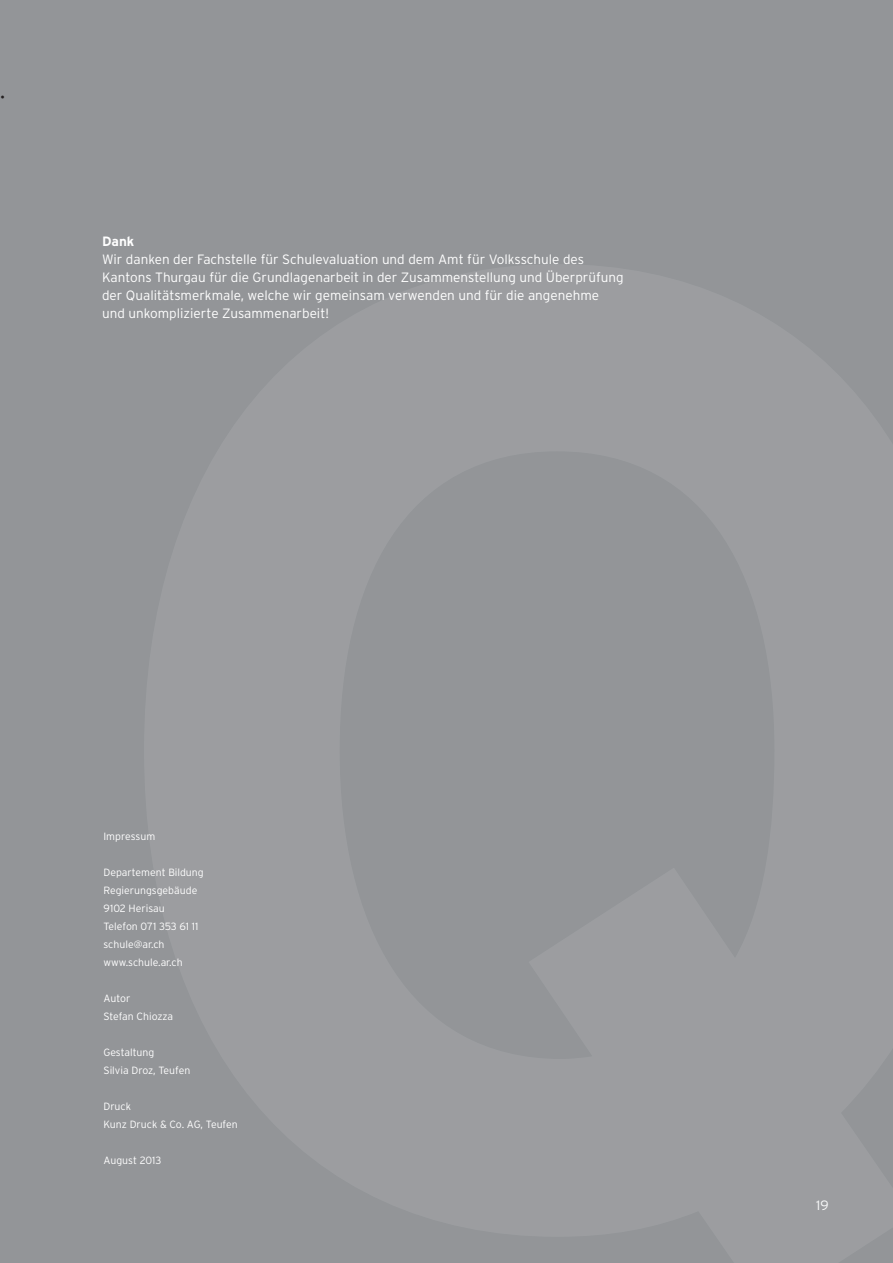
<style>
.page{position:relative;width:893px;height:1263px;background:#939598}
.page>*{position:absolute;margin:0;border:0;box-sizing:border-box;transform-origin:0 0}
.t1{font:300 13.5px/18px "Interstate";color:#fff}
.t2{font:700 13.5px "Interstate";color:#fff}
.t3{font:300 13.5px "Interstate";color:#231f20}
.t4{font:300 10.5px/18px "Interstate";color:#fff}
</style>
<div class="page">
<p class="t3" style="left:0;top:90px;width:7px">•</p>
<p class="t2" style="left:102px;top:234px;width:34px">Dank</p>
<p class="t1" style="left:102px;top:250px;width:523px">Wir danken der Fachstelle für Schulevaluation und dem Amt für Volksschule des Kantons Thurgau für die Grundlagenarbeit in der Zusammenstellung und Überprüfung der Qualitätsmerkmale, welche wir gemeinsam verwenden und für die angenehme und unkomplizierte Zusammenarbeit!</p>
<p class="t4" style="left:103px;top:827px;width:53px">Impressum</p>
<p class="t4" style="left:103px;top:863px;width:102px">Departement Bildung<br>Regierungsgebäude<br>9102 Herisau<br>Telefon 071 353 61 11 schule@ar.ch www.schule.ar.ch</p>
<p class="t4" style="left:103px;top:989px;width:71px">Autor<br>Stefan Chiozza</p>
<p class="t4" style="left:103px;top:1043px;width:88px">Gestaltung<br>Silvia Droz, Teufen</p>
<p class="t4" style="left:103px;top:1097px;width:136px">Druck<br>Kunz Druck &amp; Co. AG, Teufen</p>
<p class="t4" style="left:103px;top:1151px;width:59px">August 2013</p>
<p class="t1" style="left:816px;top:1196px;width:14px">19</p>
</div>
